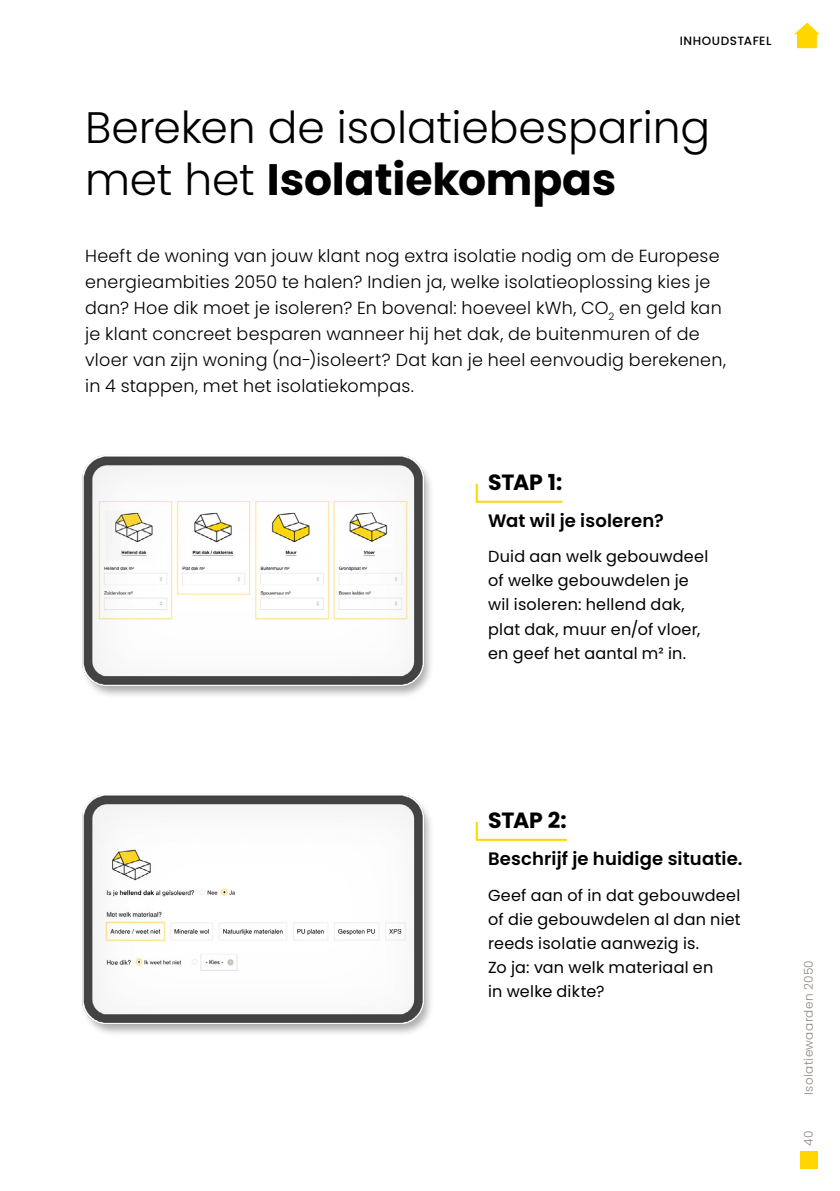
<style>
.page{position:relative;width:840px;height:1191px;background:#fff}
.page>*{position:absolute;margin:0;border:0;box-sizing:border-box;transform-origin:0 0}
.t1{font:300 44px/52.8px "Poppins";letter-spacing:-.005em;color:#000}
.t2{font:700 22px "Poppins";letter-spacing:-.005em;color:#000}
.t3{font:600 18px "Poppins";letter-spacing:.01em;color:#000}
.t4{font:300 17.6px/26px "Poppins";letter-spacing:.015em;color:#000}
.t5{font:16px/24px "Poppins";letter-spacing:.015em;color:#000}
.t6{font:300 12px "Poppins";letter-spacing:.035em;color:#918681}
.t7{font:500 12px "Poppins";letter-spacing:.045em;color:#000}
.s1{font-weight:700}
</style>
<div class="page">
<div style="left:799px;top:1151px;width:17px;height:17px;background:#ffd600"></div>
<svg style="left:794px;top:23px;width:25px;height:25px"></svg>
<svg style="left:475px;top:483px;width:88px;height:20px"></svg>
<svg style="left:475px;top:821px;width:92px;height:20px"></svg>
<img style="left:82px;top:455px;width:349px;height:241px">
<img style="left:82px;top:794px;width:349px;height:240px">
<p class="t7" style="left:679px;top:34px;width:93px">INHOUDSTAFEL</p>
<h1 class="t1" style="left:85px;top:101px;width:626px">Bereken de isolatiebesparing met het <span class="s1">Isolatiekompas</span></h1>
<p class="t4" style="left:85px;top:243px;width:642px">Heeft de woning van jouw klant nog extra isolatie nodig om de Europese energieambities 2050 te halen? Indien ja, welke isolatieoplossing kies je dan? Hoe dik moet je isoleren? En bovenal: hoeveel kWh, CO<sub>2</sub> en geld kan je klant concreet besparen wanneer hij het dak, de buitenmuren of de vloer van zijn woning (na-)isoleert? Dat kan je heel eenvoudig berekenen, in 4 stappen, met het isolatiekompas.</p>
<p class="t2" style="left:488px;top:469px;width:76px">STAP 1:</p>
<p class="t3" style="left:488px;top:510px;width:177px">Wat wil je isoleren?</p>
<p class="t5" style="left:488px;top:545px;width:221px">Duid aan welk gebouwdeel of welke gebouwdelen je wil isoleren: hellend dak, plat dak, muur en/of vloer, en geef het aantal m² in.</p>
<p class="t2" style="left:488px;top:807px;width:80px">STAP 2:</p>
<p class="t3" style="left:488px;top:848px;width:256px">Beschrijf je huidige situatie.</p>
<p class="t5" style="left:488px;top:883px;width:254px">Geef aan of in dat gebouwdeel of die gebouwdelen al dan niet reeds isolatie aanwezig is.<br>Zo ja: van welk materiaal en<br>in welke dikte?</p>
<p class="t6" style="left:801px;top:1095px;width:136px;rotate:-90deg">Isolatiewaarden 2050</p>
<p class="t6" style="left:801px;top:1145px;width:17px;rotate:-90deg">40</p>
</div>
